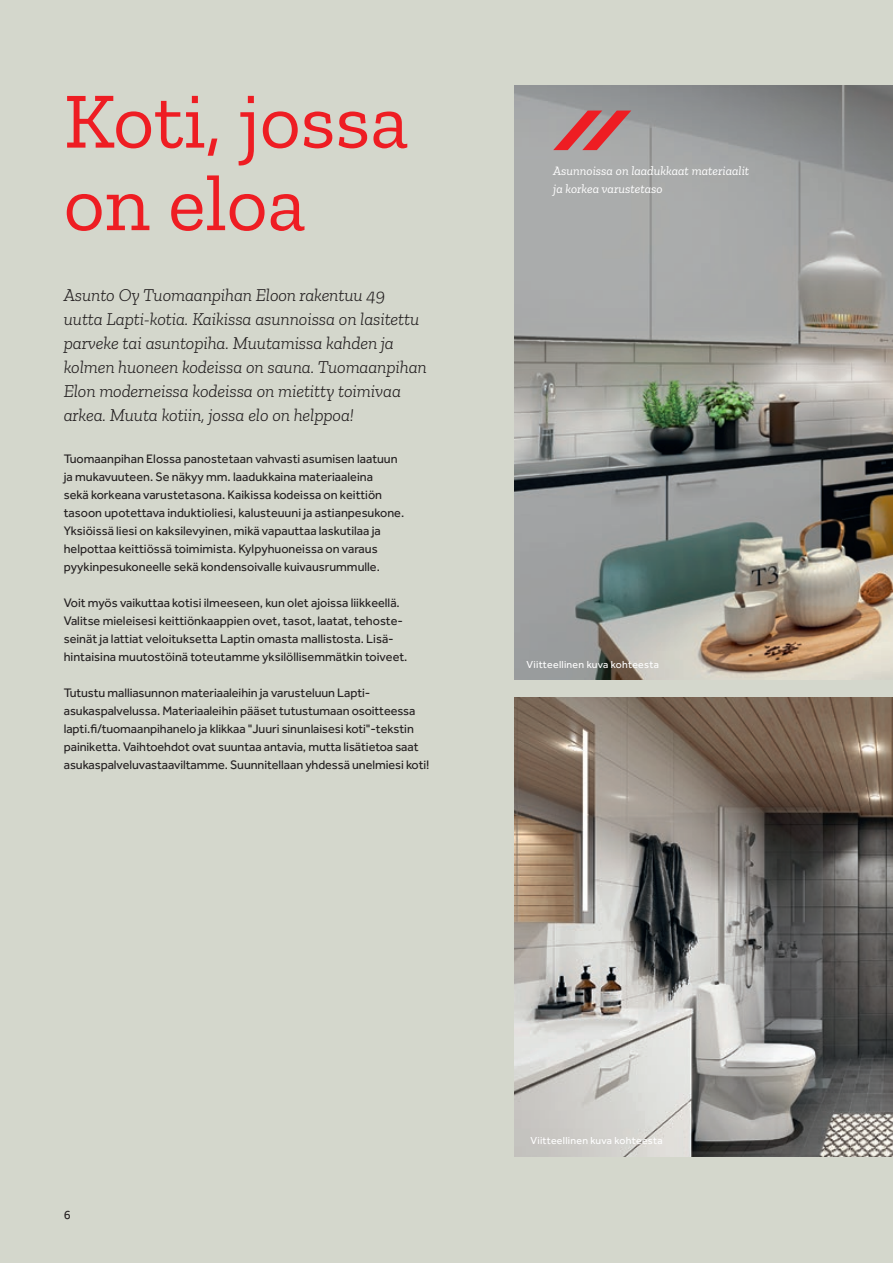
<style>
.page{position:relative;width:893px;height:1263px;background:#d4d7cc}
.page>*{position:absolute;margin:0;border:0;box-sizing:border-box;transform-origin:0 0}
.t1{font:79.5px/82.5px "Zilla Slab";color:#ee1d23}
.t2{font:italic 300 18px/24px "Zilla Slab";letter-spacing:-.01em;color:#231f20}
.t3{font:12.75px/18px "Effra";color:#231f20}
.t4{font:italic 12.75px/18px "Zilla Slab";color:#fff}
.t5{font:10.5px "Effra";letter-spacing:.025em;color:#fff}
</style>
<div class="page">
<img style="left:514px;top:697px;width:379px;height:459px">
<img style="left:514px;top:85px;width:379px;height:594px">
<svg style="left:553px;top:111px;width:78px;height:39px;background:#c07476"></svg>
<h1 class="t1" style="left:64px;top:80px;width:346px">Koti, jossa on eloa</h1>
<p class="t2" style="left:64px;top:283px;width:365px">Asunto Oy Tuomaanpihan Eloon rakentuu 49 uutta Lapti-kotia. Kaikissa asunnoissa on lasitettu parveke tai asuntopiha. Muutamissa kahden ja kolmen huoneen kodeissa on sauna. Tuomaanpihan Elon moderneissa kodeissa on mietitty toimivaa arkea. Muuta kotiin, jossa elo on helppoa!</p>
<p class="t3" style="left:64px;top:450px;width:342px">Tuomaanpihan Elossa panostetaan vahvasti asumisen laatuun ja mukavuuteen. Se näkyy mm. laadukkaina materiaaleina<br>sekä korkeana varustetasona. Kaikissa kodeissa on keittiön tasoon upotettava induktioliesi, kalusteuuni ja astianpesukone.<br>Yksiöissä liesi on kaksilevyinen, mikä vapauttaa laskutilaa ja helpottaa keittiössä toimimista. Kylpyhuoneissa on varaus pyykinpesukoneelle sekä kondensoivalle kuivausrummulle.</p>
<p class="t3" style="left:64px;top:594px;width:345px">Voit myös vaikuttaa kotisi ilmeeseen, kun olet ajoissa liikkeellä.<br>Valitse mieleisesi keittiönkaappien ovet, tasot, laatat, tehoste&shy;seinät ja lattiat veloituksetta Laptin omasta mallistosta. Lisä&shy;hintaisina muutostöinä toteutamme yksilöllisemmätkin toiveet.</p>
<p class="t3" style="left:64px;top:684px;width:367px">Tutustu malliasunnon materiaaleihin ja varusteluun Lapti&shy;asukaspalvelussa. Materiaaleihin pääset tutustumaan osoitteessa lapti.fi/tuomaanpihanelo ja klikkaa "Juuri sinunlaisesi koti"-tekstin painiketta. Vaihtoehdot ovat suuntaa antavia, mutta lisätietoa saat asukaspalveluvastaaviltamme. Suunnitellaan yhdessä unelmiesi koti!</p>
<p class="t4" style="left:553px;top:162px;width:198px">Asunnoissa on laadukkaat materiaalit ja korkea varustetaso</p>
<p class="t5" style="left:527px;top:659px;width:134px">Viitteellinen kuva kohteesta</p>
<p class="t3" style="left:64px;top:1206px;width:8px">6</p>
<p class="t5" style="left:530px;top:1134px;width:134px">Viitteellinen kuva kohteesta</p>
</div>
